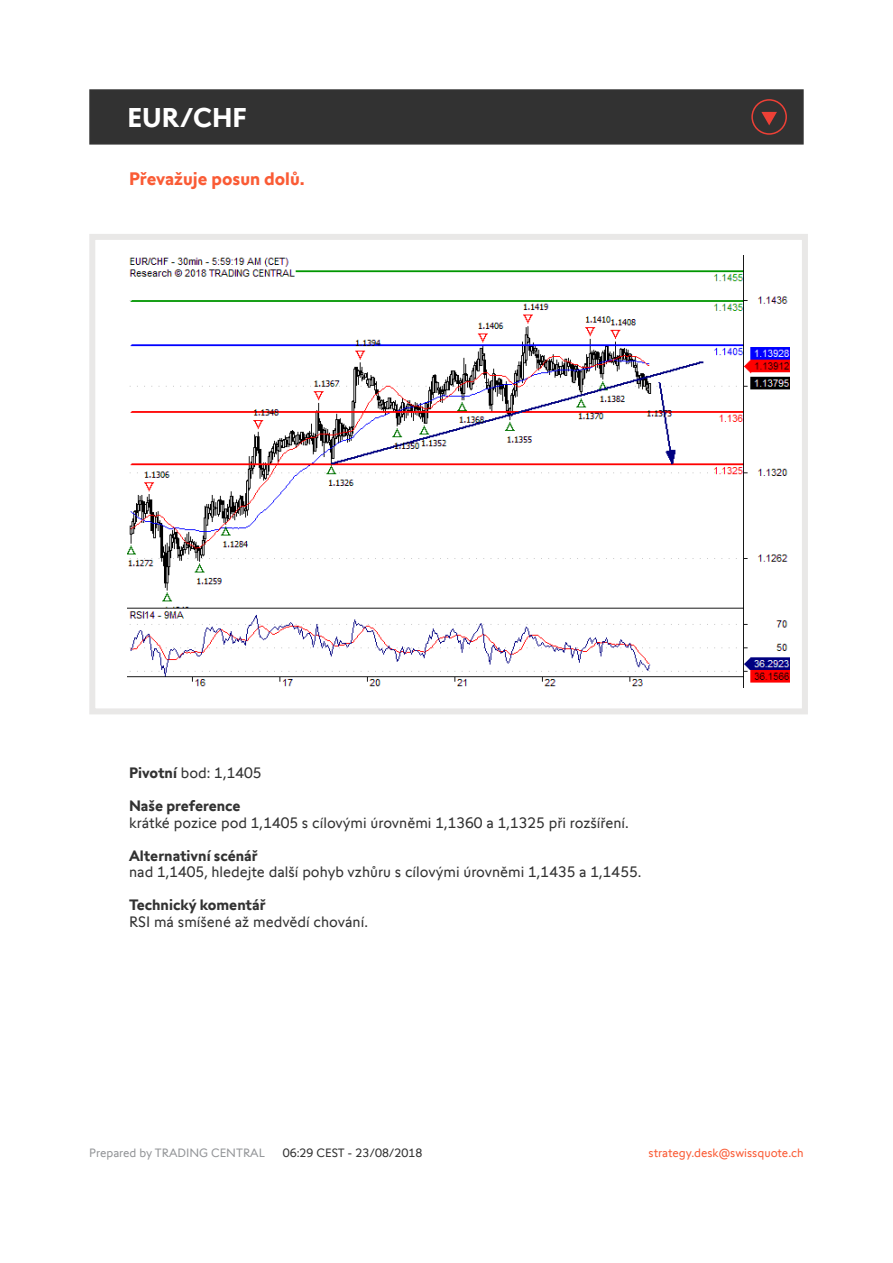
<style>
.page{position:relative;width:893px;height:1263px;background:#fff}
.page>*{position:absolute;margin:0;border:0;box-sizing:border-box;transform-origin:0 0}
.t1{font:700 27px "Swissquote CT";color:#fff}
.t2{font:700 18px "Swissquote CT";color:#fa5b35}
.t3{font:15px "Swissquote CT";color:#323232}
.t4{font:700 15px "Swissquote CT";color:#323232}
.t5{font:12px "Swissquote CT";color:#fa5b35}
.t6{font:12px "Swissquote CT";color:#939598}
.t7{font:12px "Swissquote CT";color:#323232}
.s1{font-weight:700}
</style>
<div class="page">
<div style="left:89px;top:234px;width:719px;height:480px;border:6px solid #e9e8e7"></div>
<div style="left:89px;top:89px;width:715px;height:56px;background:#323232;border:2px solid #323232"></div>
<img style="left:128px;top:255px;width:661px;height:432px">
<svg style="left:751px;top:99px;width:36px;height:36px"></svg>
<h1 class="t1" style="left:128px;top:101px;width:121px">EUR/CHF</h1>
<p class="t2" style="left:129px;top:168px;width:177px">Převažuje posun dolů.</p>
<p class="t3" style="left:129px;top:764px;width:134px"><span class="s1">Pivotní</span> bod: 1,1405</p>
<p class="t4" style="left:129px;top:797px;width:113px">Naše preference</p>
<p class="t3" style="left:129px;top:814px;width:501px">krátké pozice pod 1,1405 s cílovými úrovněmi 1,1360 a 1,1325 při rozšíření.</p>
<p class="t4" style="left:129px;top:846px;width:130px">Alternativní scénář</p>
<p class="t3" style="left:129px;top:863px;width:514px">nad 1,1405, hledejte další pohyb vzhůru s cílovými úrovněmi 1,1435 a 1,1455.</p>
<p class="t4" style="left:129px;top:896px;width:138px">Technický komentář</p>
<p class="t3" style="left:129px;top:913px;width:240px">RSI má smíšené až medvědí chování.</p>
<p class="t6" style="left:89px;top:1145px;width:177px">Prepared by TRADING CENTRAL</p>
<p class="t7" style="left:283px;top:1145px;width:141px">06:29 CEST - 23/08/2018</p>
<p class="t5" style="left:649px;top:1145px;width:157px">strategy.desk@swissquote.ch</p>
</div>
